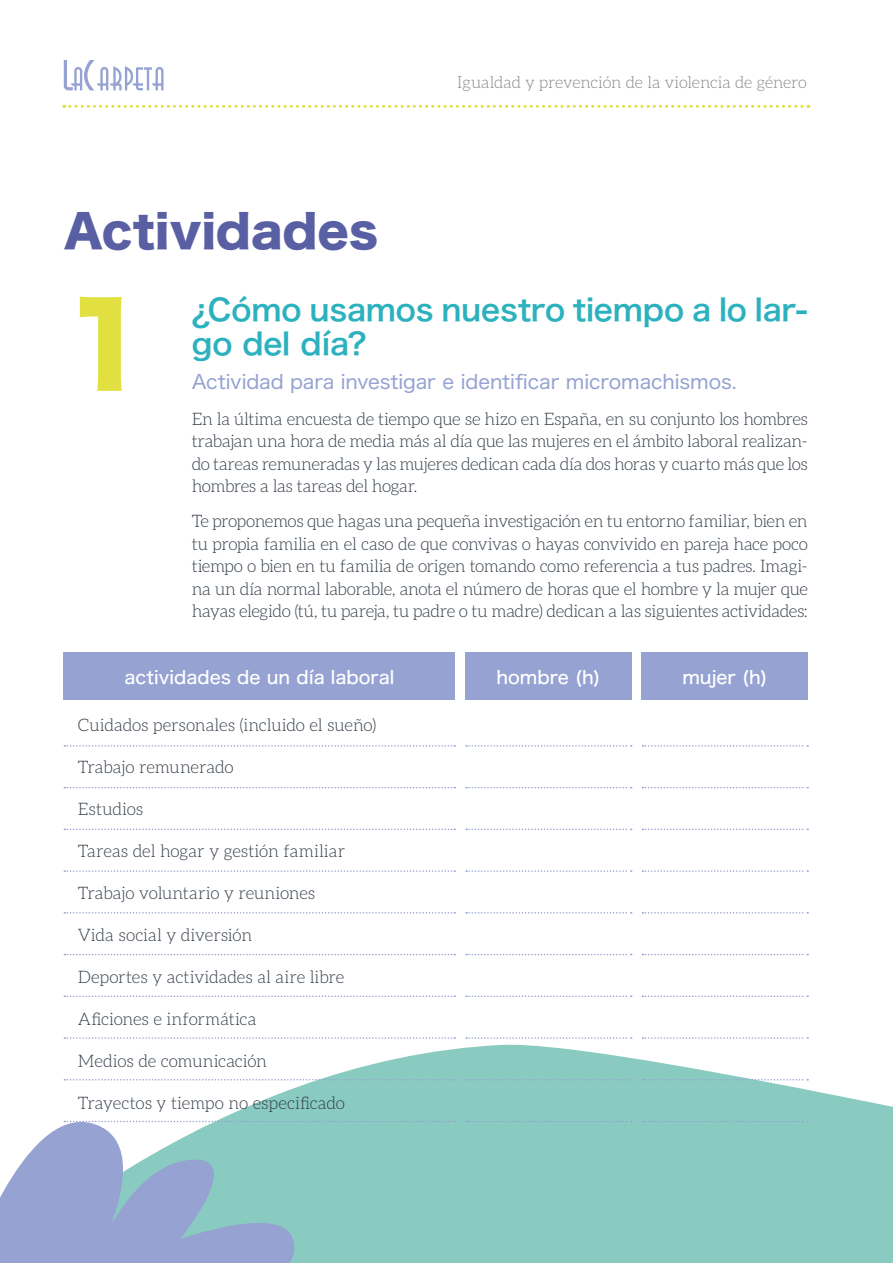
<style>
.page{position:relative;width:893px;height:1263px;background:#fff}
.page>*{position:absolute;margin:0;border:0;box-sizing:border-box;transform-origin:0 0}
.t1{font:112.5px "Hiragino Sans W8";color:#e1e040}
.t2{font:45px "Hiragino Sans W8";letter-spacing:.005em;color:#595fa3}
.t3{font:30px/34.5px "Hiragino Sans W6";letter-spacing:-.01em;color:#2cb1be}
.t4{font:19.5px "Hiragino Sans W4";letter-spacing:-.005em;color:#95a2d2}
.t5{font:18px "Hiragino Sans W5";color:#fff}
.t6{font:300 17.25px/22.5px "Aleo";letter-spacing:-.015em;color:#323c47;text-align:justify}
.t7{font:300 16.5px "Aleo";letter-spacing:-.01em;color:#878787}
</style>
<div class="page">
<svg style="left:64px;top:60px;width:99px;height:30px"></svg>
<svg style="left:64px;top:105px;width:745px;height:3px"></svg>
<svg style="left:63px;top:1044px;width:830px;height:219px;fill:#8acbc1"></svg>
<div style="left:64px;top:653px;width:391px;height:47px;background:#95a2d2"></div>
<div style="left:465px;top:652px;width:166px;height:47px;background:#95a2d2"></div>
<div style="left:642px;top:652px;width:166px;height:47px;background:#95a2d2"></div>
<svg style="left:64px;top:745px;width:391px;height:2px"></svg>
<svg style="left:466px;top:745px;width:166px;height:2px"></svg>
<svg style="left:642px;top:745px;width:166px;height:2px"></svg>
<svg style="left:64px;top:870px;width:391px;height:2px"></svg>
<svg style="left:466px;top:870px;width:166px;height:2px"></svg>
<svg style="left:642px;top:870px;width:166px;height:2px"></svg>
<svg style="left:64px;top:1037px;width:391px;height:2px"></svg>
<svg style="left:466px;top:1037px;width:166px;height:2px"></svg>
<svg style="left:642px;top:1037px;width:166px;height:2px"></svg>
<svg style="left:64px;top:1079px;width:391px;height:1px"></svg>
<svg style="left:466px;top:1079px;width:166px;height:1px"></svg>
<svg style="left:642px;top:1079px;width:166px;height:1px"></svg>
<svg style="left:300px;top:1121px;width:155px;height:1px"></svg>
<svg style="left:466px;top:1121px;width:166px;height:1px"></svg>
<svg style="left:642px;top:1121px;width:166px;height:1px"></svg>
<svg style="left:64px;top:787px;width:391px;height:1px"></svg>
<svg style="left:466px;top:787px;width:166px;height:1px"></svg>
<svg style="left:642px;top:787px;width:166px;height:1px"></svg>
<svg style="left:64px;top:954px;width:391px;height:1px"></svg>
<svg style="left:466px;top:954px;width:166px;height:1px"></svg>
<svg style="left:642px;top:954px;width:166px;height:1px"></svg>
<svg style="left:64px;top:912px;width:391px;height:1px"></svg>
<svg style="left:466px;top:912px;width:166px;height:1px"></svg>
<svg style="left:642px;top:912px;width:166px;height:1px"></svg>
<svg style="left:64px;top:828px;width:391px;height:2px"></svg>
<svg style="left:466px;top:828px;width:166px;height:2px"></svg>
<svg style="left:642px;top:828px;width:166px;height:2px"></svg>
<svg style="left:64px;top:995px;width:391px;height:2px"></svg>
<svg style="left:466px;top:995px;width:166px;height:2px"></svg>
<svg style="left:642px;top:995px;width:166px;height:2px"></svg>
<svg style="left:0;top:1103px;width:300px;height:160px;fill:#95a2d2"></svg>
<h2 class="t2" style="left:64px;top:206px;width:316px">Actividades</h2>
<p class="t7" style="left:457px;top:74px;width:351px">Igualdad y prevención de la violencia de género</p>
<h1 class="t1" style="left:64px;top:283px;width:88px">1</h1>
<h3 class="t3" style="left:192px;top:291px;width:618px">¿Cómo usamos nuestro tiempo a lo lar&shy;go del día?</h3>
<p class="t4" style="left:192px;top:364px;width:546px">Actividad para investigar e identificar micromachismos.</p>
<p class="t6" style="left:192px;top:407px;width:618px">En la última encuesta de tiempo que se hizo en España, en su conjunto los hombres trabajan una hora de media más al día que las mujeres en el ámbito laboral realizan&shy;do tareas remuneradas y las mujeres dedican cada día dos horas y cuarto más que los hombres a las tareas del hogar.</p>
<p class="t6" style="left:192px;top:510px;width:618px">Te proponemos que hagas una pequeña investigación en tu entorno familiar, bien en tu propia familia en el caso de que convivas o hayas convivido en pareja hace poco tiempo o bien en tu familia de origen tomando como referencia a tus padres. Imagi&shy;na un día normal laborable, anota el número de horas que el hombre y la mujer que hayas elegido (tú, tu pareja, tu padre o tu madre) dedican a las siguientes actividades:</p>
<p class="t5" style="left:124px;top:661px;width:271px">actividades de un día laboral</p>
<p class="t5" style="left:496px;top:661px;width:105px">hombre (h)</p>
<p class="t5" style="left:682px;top:661px;width:86px">mujer (h)</p>
<p class="t6" style="left:78px;top:714px;width:300px">Cuidados personales (incluido el sueño)</p>
<p class="t6" style="left:78px;top:756px;width:157px">Trabajo remunerado</p>
<p class="t6" style="left:78px;top:798px;width:67px">Estudios</p>
<p class="t6" style="left:78px;top:840px;width:269px">Tareas del hogar y gestión familiar</p>
<p class="t6" style="left:78px;top:882px;width:239px">Trabajo voluntario y reuniones</p>
<p class="t6" style="left:78px;top:924px;width:176px">Vida social y diversión</p>
<p class="t6" style="left:78px;top:966px;width:268px">Deportes y actividades al aire libre</p>
<p class="t6" style="left:78px;top:1008px;width:180px">Aficiones e informática</p>
<p class="t6" style="left:78px;top:1050px;width:191px">Medios de comunicación</p>
<p class="t6" style="left:78px;top:1092px;width:269px">Trayectos y tiempo no especificado</p>
</div>
